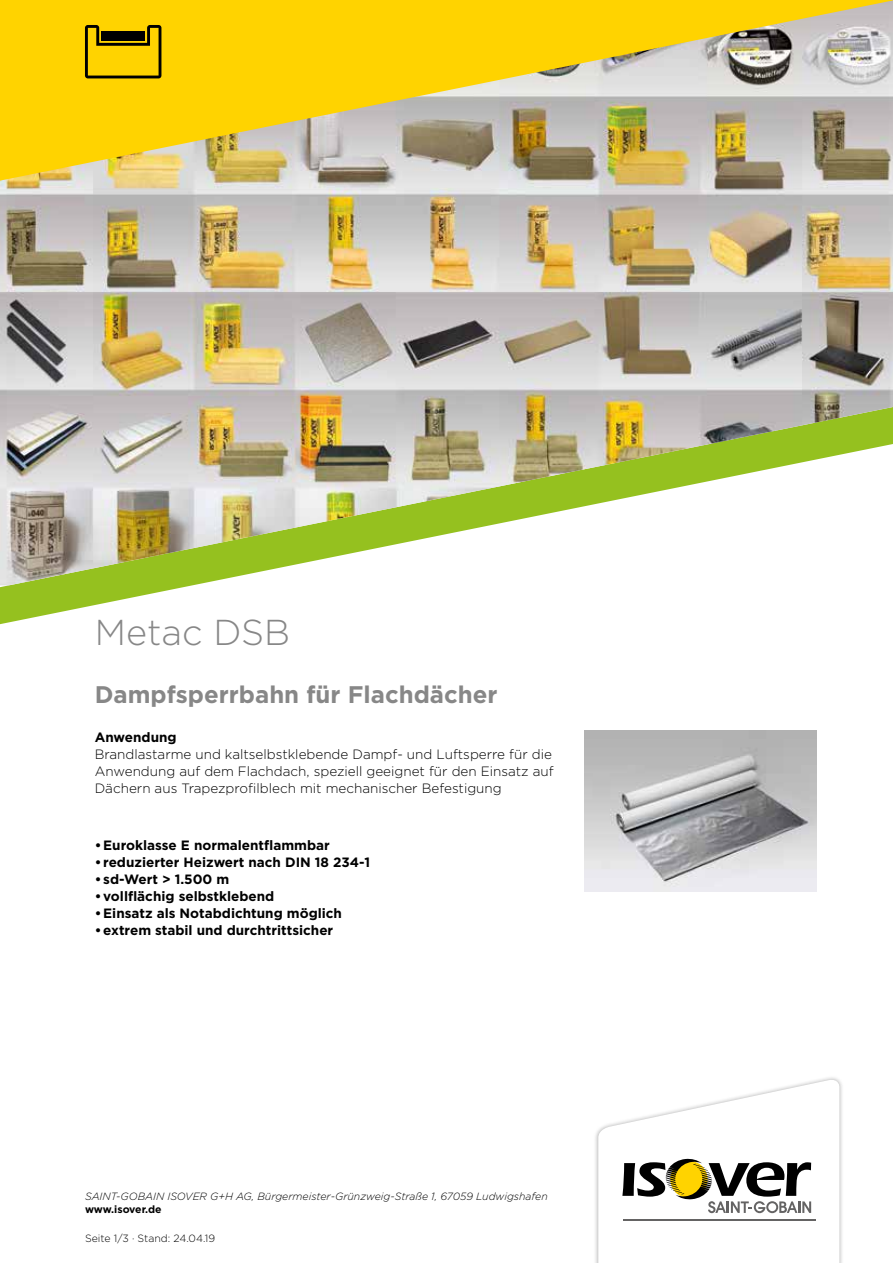
<style>
.page{position:relative;width:893px;height:1263px;background:#fff}
.page>*{position:absolute;margin:0;border:0;box-sizing:border-box;transform-origin:0 0}
.t1{font:300 36px "Gotham";color:#878787}
.t2{font:700 24px "Gotham";color:#878787}
.t3{font:700 13.5px "Gotham";color:#000}
.t4{font:300 13.5px/17px "Gotham";color:#000}
.t5{font:italic 300 10.5px "Gotham";color:#000}
.t6{font:300 10.5px "Gotham";color:#000}
.t7{font:700 10.5px "Gotham";letter-spacing:-.005em;color:#000}
</style>
<div class="page">
<svg style="left:0;top:587px;width:184px;height:37px"></svg>
<img style="left:0;top:181px;width:893px;height:404px">
<img style="left:585px;top:731px;width:231px;height:160px">
<img style="left:0;top:0;width:893px;height:181px">
<svg style="left:85px;top:25px;width:76px;height:53px;background:#b39400"></svg>
<div style="left:594px;top:1075px;width:250px;height:188px;background:#000;opacity:.3"></div>
<svg style="left:598px;top:1078px;width:241px;height:185px"></svg>
<h1 class="t1" style="left:95px;top:609px;width:197px">Metac DSB</h1>
<h2 class="t2" style="left:95px;top:678px;width:404px">Dampfsperrbahn für Flachdächer</h2>
<p class="t3" style="left:95px;top:728px;width:83px">Anwendung</p>
<p class="t4" style="left:95px;top:745px;width:460px">Brandlastarme und kaltselbstklebende Dampf- und Luftsperre für die<br>Anwendung auf dem Flachdach, speziell geeignet für den Einsatz auf<br>Dächern aus Trapezprofilblech mit mechanischer Befestigung</p>
<p class="t3" style="left:95px;top:836px;width:237px">•Euroklasse E normalentflammbar</p>
<p class="t3" style="left:95px;top:853px;width:277px">• reduzierter Heizwert nach DIN 18 234-1</p>
<p class="t3" style="left:95px;top:870px;width:136px">• sd-Wert &gt; 1.500 m</p>
<p class="t3" style="left:95px;top:887px;width:181px">•vollflächig selbstklebend</p>
<p class="t3" style="left:95px;top:904px;width:249px">•Einsatz als Notabdichtung möglich</p>
<p class="t3" style="left:95px;top:921px;width:240px">•extrem stabil und durchtrittsicher</p>
<p class="t5" style="left:85px;top:1189px;width:464px">SAINT-GOBAIN ISOVER G+H AG, Bürgermeister-Grünzweig-Straße 1, 67059 Ludwigshafen</p>
<p class="t7" style="left:85px;top:1202px;width:78px">www.isover.de</p>
<p class="t6" style="left:85px;top:1231px;width:132px">Seite 1/3 · Stand: 24.04.19</p>
</div>
